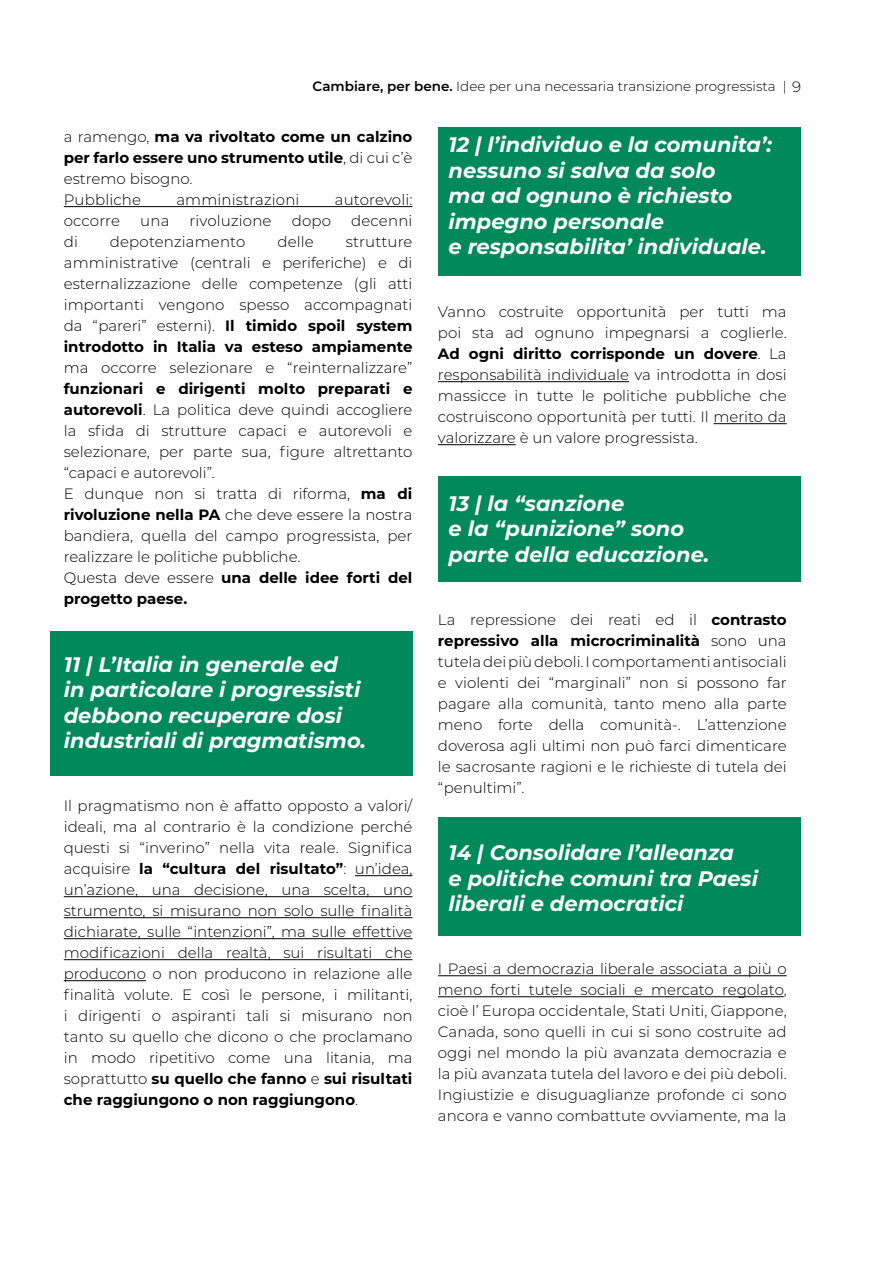
<style>
.page{position:relative;width:893px;height:1263px;background:#fff}
.page>*{position:absolute;margin:0;border:0;box-sizing:border-box;transform-origin:0 0}
.t1{font:italic 700 21px/25.5px "Montserrat";color:#fff}
.t2{font:300 15px/21px "Montserrat";color:#000;text-align:justify}
.t3{font:700 15px/21px "Montserrat";color:#000}
.t4{font:300 13.5px "Montserrat";color:#000}
.s1{font-weight:600}
.s2{font-size:15px}
.s3{font-weight:300}
.s4{font-weight:700}
</style>
<div class="page">
<div style="left:438px;top:476px;width:362px;height:106px;background:#008a5b"></div>
<div style="left:438px;top:817px;width:362px;height:119px;background:#008a5b"></div>
<div style="left:50px;top:631px;width:362px;height:145px;background:#008a5b"></div>
<div style="left:438px;top:128px;width:362px;height:148px;background:#008a5b"></div>
<hr style="left:64px;top:206px;width:348px;height:1px;background:#000">
<hr style="left:355px;top:875px;width:57px;height:1px;background:#000">
<hr style="left:64px;top:896px;width:348px;height:1px;background:#000">
<hr style="left:64px;top:917px;width:348px;height:1px;background:#000">
<hr style="left:64px;top:938px;width:348px;height:1px;background:#000">
<hr style="left:64px;top:959px;width:348px;height:1px;background:#000">
<hr style="left:64px;top:980px;width:82px;height:1px;background:#000">
<hr style="left:438px;top:381px;width:191px;height:1px;background:#000">
<hr style="left:713px;top:423px;width:74px;height:1px;background:#000">
<hr style="left:438px;top:444px;width:78px;height:1px;background:#000">
<hr style="left:438px;top:975px;width:349px;height:1px;background:#000">
<hr style="left:438px;top:996px;width:346px;height:1px;background:#000">
<p class="t4" style="left:313px;top:77px;width:490px"><span class="s1">Cambiare, per bene.</span> Idee per una necessaria transizione progressista | <span class="s2">9</span></p>
<p class="t3" style="left:64px;top:126px;width:350px"><span class="s3">a ramengo,</span> ma va rivoltato come un calzino per farlo essere uno strumento utile<span class="s3">, di cui c’è estremo bisogno.<br>Pubbliche</span></p>
<h1 class="t1" style="left:449px;top:131px;width:325px">12 | l’individuo e la comunita’: nessuno si salva da solo<br>ma ad ognuno è richiesto impegno personale<br>e responsabilita’ individuale.</h1>
<p class="t2" style="left:176px;top:189px;width:125px">amministrazioni</p>
<p class="t2" style="left:335px;top:189px;width:79px">autorevoli:</p>
<p class="t2" style="left:64px;top:210px;width:58px">occorre</p>
<p class="t2" style="left:140px;top:210px;width:31px">una</p>
<p class="t2" style="left:190px;top:210px;width:83px">rivoluzione</p>
<p class="t2" style="left:292px;top:210px;width:41px">dopo</p>
<p class="t2" style="left:351px;top:210px;width:63px">decenni</p>
<p class="t2" style="left:64px;top:231px;width:16px">di</p>
<p class="t2" style="left:110px;top:231px;width:137px">depotenziamento</p>
<p class="t2" style="left:277px;top:231px;width:38px">delle</p>
<p class="t2" style="left:64px;top:231px;width:350px;text-indent:282px">strutture amministrative (centrali e periferiche) e di esternalizzazione delle competenze (gli atti importanti vengono spesso accompagnati da “pareri” esterni). <span class="s4">Il timido spoil system introdotto in Italia va esteso ampiamente</span></p>
<p class="t2" style="left:64px;top:357px;width:350px">ma occorre selezionare e “reinternalizzare”</p>
<p class="t2" style="left:64px;top:378px;width:350px;text-align:left"><span class="s4">funzionari e dirigenti molto preparati e autorevoli</span>. La politica deve quindi accogliere la sfida di strutture capaci e autorevoli e selezionare, per parte sua, figure altrettanto “capaci e autorevoli”.<br>E dunque non si tratta di riforma, <span class="s4">ma di rivoluzione nella PA</span> che deve essere la nostra bandiera, quella del campo progressista, per realizzare le politiche pubbliche.<br>Questa deve essere <span class="s4">una delle idee forti del progetto paese.</span></p>
<p class="t2" style="left:438px;top:301px;width:350px">Vanno costruite opportunità per tutti ma poi sta ad ognuno impegnarsi a coglierle.<br><span class="s4">Ad ogni diritto corrisponde un dovere</span>. La responsabilità individuale va introdotta in dosi massicce in tutte le politiche pubbliche che costruiscono opportunità per tutti. Il merito da valorizzare è un valore progressista.</p>
<h1 class="t1" style="left:449px;top:489px;width:262px">13 | la “sanzione<br>e la “punizione” sono parte della educazione.</h1>
<h1 class="t1" style="left:64px;top:650px;width:304px">11 | L’Italia in generale ed<br>in particolare i progressisti debbono recuperare dosi industriali di pragmatismo.</h1>
<p class="t2" style="left:64px;top:795px;width:350px">Il pragmatismo non è affatto opposto a valori/ ideali, ma al contrario è la condizione perché questi si “inverino” nella vita reale. Significa acquisire <span class="s4">la “cultura del risultato”</span>: un’idea, un’azione, una decisione, una scelta, uno strumento, si misurano non solo sulle finalità dichiarate, sulle “intenzioni”, ma sulle effettive modificazioni della realtà, sui risultati che producono o non producono in relazione alle finalità volute. E così le persone, i militanti, i dirigenti o aspiranti tali si misurano non tanto su quello che dicono o che proclamano in modo ripetitivo come una litania, ma soprattutto <span class="s4">su quello che fanno</span> e <span class="s4">sui risultati che raggiungono o non raggiungono</span>.</p>
<p class="t2" style="left:438px;top:608px;width:350px">La repressione dei reati ed il <span class="s4">contrasto repressivo alla microcriminalità</span> sono una tutela dei più deboli. I comportamenti antisociali e violenti dei “marginali” non si possono far pagare alla comunità, tanto meno alla parte meno forte della comunità-. L’attenzione doverosa agli ultimi non può farci dimenticare le sacrosante ragioni e le richieste di tutela dei “penultimi”.</p>
<h1 class="t1" style="left:449px;top:839px;width:311px">14 | Consolidare l’alleanza<br>e politiche comuni tra Paesi liberali e democratici</h1>
<p class="t2" style="left:438px;top:958px;width:350px">I Paesi a democrazia liberale associata a più o meno forti tutele sociali e mercato regolato, cioè l’ Europa occidentale, Stati Uniti, Giappone, Canada, sono quelli in cui si sono costruite ad oggi nel mondo la più avanzata democrazia e la più avanzata tutela del lavoro e dei più deboli.<br>Ingiustizie e disuguaglianze profonde ci sono ancora e vanno combattute ovviamente, ma la</p>
</div>
